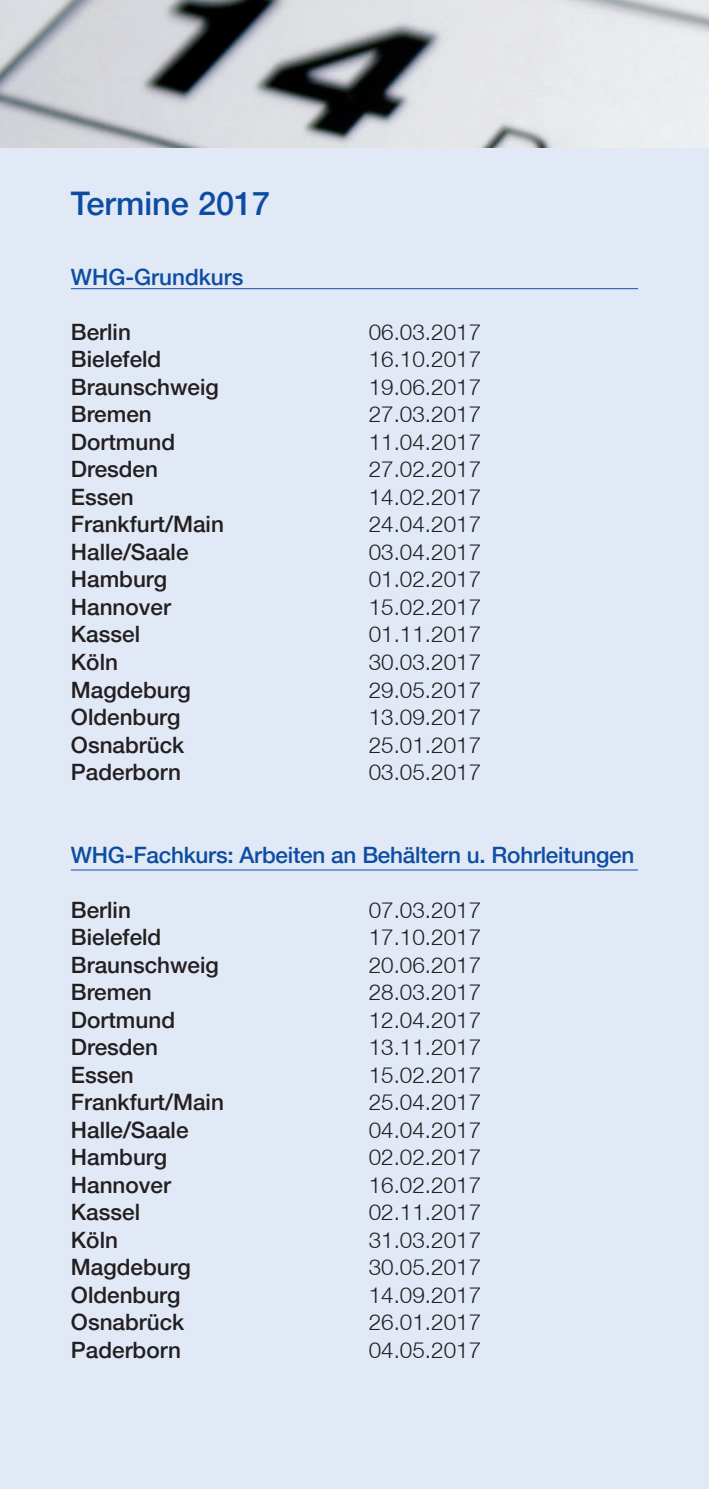
<style>
.page{position:relative;width:709px;height:1489px;background:#fff}
.page>*{position:absolute;margin:0;border:0;box-sizing:border-box;transform-origin:0 0}
._9pt_Kopfzeile_HKS42{font:500 32.5px "Helvetica Neue LT";color:#0d4da1}
.VORT_ORT{font:300 22.5px "Helvetica Neue LT";color:#231f20}
.VORT_ORT-2{font:500 22.5px "Helvetica Neue LT";color:#231f20}
._9pt_Überschrift_HKS{font:500 22.5px "Helvetica Neue LT";letter-spacing:-.01em;color:#0d4da1}
</style>
<div class="page">
<div style="left:0;top:0;width:709px;height:1488px;background:#e1e9f6"></div>
<img style="left:0;top:0;width:709px;height:147px">
<hr style="left:71px;top:288px;width:567px;height:1px;background:#0d4da1">
<hr style="left:71px;top:869px;width:567px;height:1px;background:#0d4da1">
<svg style="left:2px;top:77px;width:13px;height:14px"></svg>
<p class="_9pt_Kopfzeile_HKS42" style="left:71px;top:184px;width:201px">Termine 2017</p>
<p class="_9pt_Überschrift_HKS" style="left:71px;top:263px;width:174px">WHG-Grundkurs</p>
<p class="VORT_ORT-2" style="left:71px;top:318px;width:62px">Berlin</p>
<p class="VORT_ORT" style="left:368px;top:318px;width:114px">06.03.2017</p>
<p class="VORT_ORT-2" style="left:71px;top:346px;width:92px">Bielefeld</p>
<p class="VORT_ORT" style="left:368px;top:345px;width:114px">16.10.2017</p>
<p class="VORT_ORT-2" style="left:71px;top:373px;width:149px">Braunschweig</p>
<p class="VORT_ORT" style="left:368px;top:373px;width:114px">19.06.2017</p>
<p class="VORT_ORT-2" style="left:71px;top:401px;width:82px">Bremen</p>
<p class="VORT_ORT" style="left:368px;top:400px;width:114px">27.03.2017</p>
<p class="VORT_ORT-2" style="left:71px;top:428px;width:106px">Dortmund</p>
<p class="VORT_ORT" style="left:368px;top:428px;width:114px">11.04.2017</p>
<p class="VORT_ORT-2" style="left:71px;top:456px;width:89px">Dresden</p>
<p class="VORT_ORT" style="left:368px;top:455px;width:114px">27.02.2017</p>
<p class="VORT_ORT-2" style="left:71px;top:483px;width:64px">Essen</p>
<p class="VORT_ORT" style="left:368px;top:483px;width:114px">14.02.2017</p>
<p class="VORT_ORT-2" style="left:71px;top:511px;width:154px">Frankfurt/Main</p>
<p class="VORT_ORT" style="left:368px;top:510px;width:114px">24.04.2017</p>
<p class="VORT_ORT-2" style="left:71px;top:538px;width:119px">Halle/Saale</p>
<p class="VORT_ORT" style="left:368px;top:538px;width:114px">03.04.2017</p>
<p class="VORT_ORT-2" style="left:71px;top:566px;width:98px">Hamburg</p>
<p class="VORT_ORT" style="left:368px;top:565px;width:114px">01.02.2017</p>
<p class="VORT_ORT-2" style="left:71px;top:593px;width:102px">Hannover</p>
<p class="VORT_ORT" style="left:368px;top:593px;width:114px">15.02.2017</p>
<p class="VORT_ORT-2" style="left:71px;top:621px;width:71px">Kassel</p>
<p class="VORT_ORT" style="left:368px;top:620px;width:114px">01.11.2017</p>
<p class="VORT_ORT-2" style="left:71px;top:648px;width:49px">Köln</p>
<p class="VORT_ORT" style="left:368px;top:648px;width:114px">30.03.2017</p>
<p class="VORT_ORT-2" style="left:71px;top:676px;width:122px">Magdeburg</p>
<p class="VORT_ORT" style="left:368px;top:675px;width:114px">29.05.2017</p>
<p class="VORT_ORT-2" style="left:71px;top:703px;width:111px">Oldenburg</p>
<p class="VORT_ORT" style="left:368px;top:703px;width:114px">13.09.2017</p>
<p class="VORT_ORT-2" style="left:71px;top:731px;width:115px">Osnabrück</p>
<p class="VORT_ORT" style="left:368px;top:730px;width:114px">25.01.2017</p>
<p class="VORT_ORT-2" style="left:71px;top:758px;width:112px">Paderborn</p>
<p class="VORT_ORT" style="left:368px;top:758px;width:114px">03.05.2017</p>
<p class="_9pt_Überschrift_HKS" style="left:71px;top:841px;width:565px">WHG-Fachkurs: Arbeiten an Behältern u. Rohrleitungen</p>
<p class="VORT_ORT-2" style="left:71px;top:896px;width:62px">Berlin</p>
<p class="VORT_ORT" style="left:368px;top:895px;width:114px">07.03.2017</p>
<p class="VORT_ORT-2" style="left:71px;top:923px;width:92px">Bielefeld</p>
<p class="VORT_ORT" style="left:368px;top:923px;width:114px">17.10.2017</p>
<p class="VORT_ORT-2" style="left:71px;top:951px;width:149px">Braunschweig</p>
<p class="VORT_ORT" style="left:368px;top:950px;width:114px">20.06.2017</p>
<p class="VORT_ORT-2" style="left:71px;top:978px;width:82px">Bremen</p>
<p class="VORT_ORT" style="left:368px;top:978px;width:114px">28.03.2017</p>
<p class="VORT_ORT-2" style="left:71px;top:1006px;width:106px">Dortmund</p>
<p class="VORT_ORT" style="left:368px;top:1005px;width:114px">12.04.2017</p>
<p class="VORT_ORT-2" style="left:71px;top:1033px;width:89px">Dresden</p>
<p class="VORT_ORT" style="left:368px;top:1033px;width:114px">13.11.2017</p>
<p class="VORT_ORT-2" style="left:71px;top:1061px;width:64px">Essen</p>
<p class="VORT_ORT" style="left:368px;top:1060px;width:114px">15.02.2017</p>
<p class="VORT_ORT-2" style="left:71px;top:1088px;width:154px">Frankfurt/Main</p>
<p class="VORT_ORT" style="left:368px;top:1088px;width:114px">25.04.2017</p>
<p class="VORT_ORT-2" style="left:71px;top:1116px;width:119px">Halle/Saale</p>
<p class="VORT_ORT" style="left:368px;top:1115px;width:114px">04.04.2017</p>
<p class="VORT_ORT-2" style="left:71px;top:1143px;width:98px">Hamburg</p>
<p class="VORT_ORT" style="left:368px;top:1143px;width:114px">02.02.2017</p>
<p class="VORT_ORT-2" style="left:71px;top:1171px;width:102px">Hannover</p>
<p class="VORT_ORT" style="left:368px;top:1170px;width:114px">16.02.2017</p>
<p class="VORT_ORT-2" style="left:71px;top:1198px;width:71px">Kassel</p>
<p class="VORT_ORT" style="left:368px;top:1198px;width:114px">02.11.2017</p>
<p class="VORT_ORT-2" style="left:71px;top:1226px;width:49px">Köln</p>
<p class="VORT_ORT" style="left:368px;top:1225px;width:114px">31.03.2017</p>
<p class="VORT_ORT-2" style="left:71px;top:1253px;width:122px">Magdeburg</p>
<p class="VORT_ORT" style="left:368px;top:1253px;width:114px">30.05.2017</p>
<p class="VORT_ORT-2" style="left:71px;top:1281px;width:111px">Oldenburg</p>
<p class="VORT_ORT" style="left:368px;top:1280px;width:114px">14.09.2017</p>
<p class="VORT_ORT-2" style="left:71px;top:1308px;width:115px">Osnabrück</p>
<p class="VORT_ORT" style="left:368px;top:1308px;width:114px">26.01.2017</p>
<p class="VORT_ORT-2" style="left:71px;top:1336px;width:112px">Paderborn</p>
<p class="VORT_ORT" style="left:368px;top:1335px;width:114px">04.05.2017</p>
</div>
